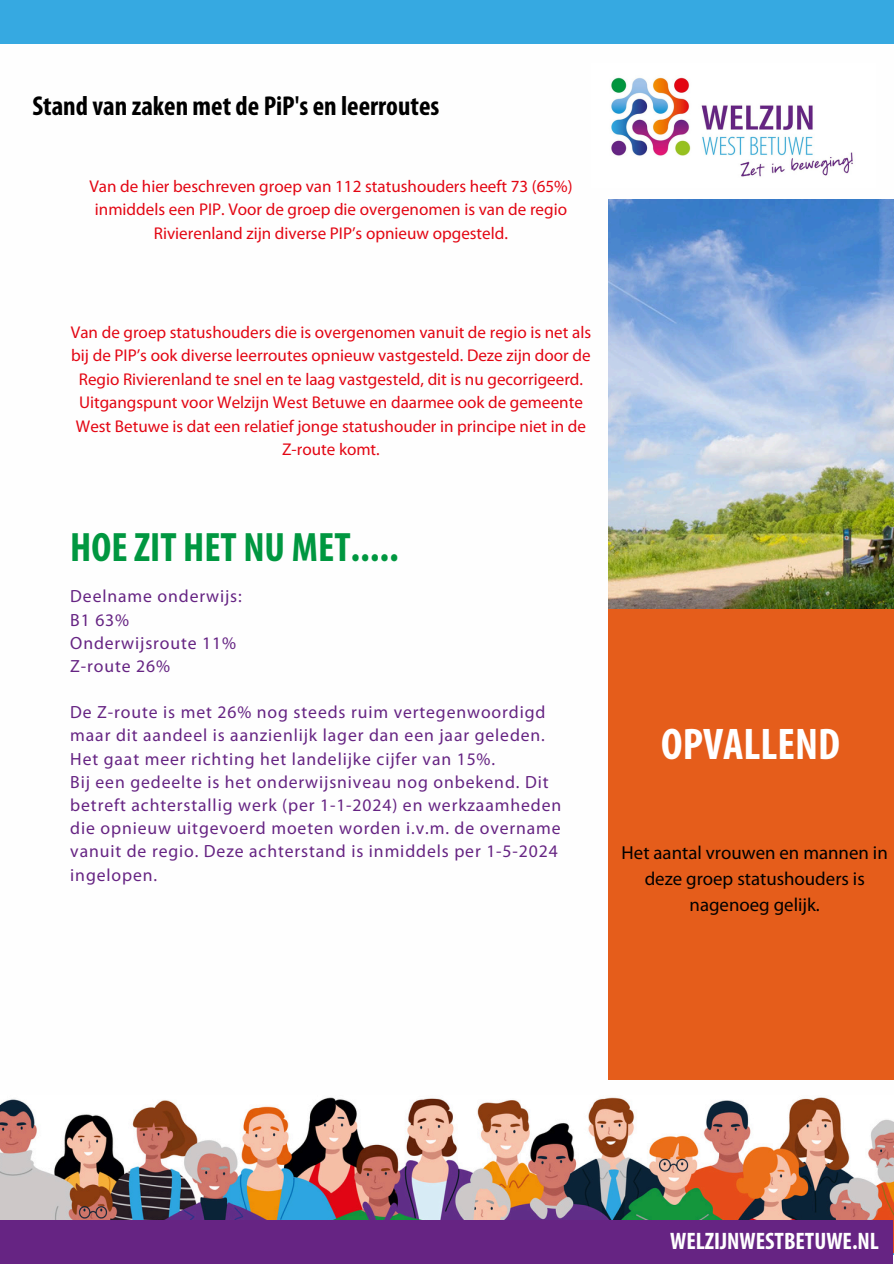
<style>
.page{position:relative;width:894px;height:1264px;background:#fff}
.page>*{position:absolute;margin:0;border:0;box-sizing:border-box;transform-origin:0 0}
.t1{font:700 condensed 44.55px "Myriad Pro";color:#fff}
.t2{font:700 condensed 41.25px "Myriad Pro";color:#009740}
.t3{font:700 condensed 27.45px "Myriad Pro";color:#000}
.t4{font:700 condensed 23.85px "Myriad Pro";color:#fff}
.t5{font:18.75px/25.8px "Myriad Pro";color:#000;text-align:center}
.t6{font:17.7px/23.2px "Myriad Pro";letter-spacing:.05em;color:#662483;text-align:justify}
.t7{font:17.1px/23.4px "Myriad Pro";color:#e30613;text-align:center}
</style>
<div class="page">
<img style="left:608px;top:199px;width:285px;height:410px">
<img style="left:0;top:1097px;width:893px;height:156px">
<div style="left:608px;top:609px;width:285px;height:470px;background:#e55d1b"></div>
<div style="left:0;top:0;width:893px;height:44px;background:#36a9e1"></div>
<div style="left:0;top:1220px;width:892px;height:43px;background:#662483"></div>
<img style="left:611px;top:77px;width:242px;height:100px">
<p class="t3" style="left:32px;top:95px;width:408px">Stand van zaken met de PiP's en leerroutes</p>
<p class="t7" style="left:89px;top:176px;width:484px">Van de hier beschreven groep van 112 statushouders heeft 73 (65%) inmiddels een PIP. Voor de groep die overgenomen is van de regio<br>Rivierenland zijn diverse PIP’s opnieuw opgesteld.</p>
<h1 class="t7" style="left:71px;top:322px;width:521px">Van de groep statushouders die is overgenomen vanuit de regio is net als bij de PIP’s ook diverse leerroutes opnieuw vastgesteld. Deze zijn door de Regio Rivierenland te snel en te laag vastgesteld, dit is nu gecorrigeerd.<br>Uitgangspunt voor Welzijn West Betuwe en daarmee ook de gemeente West Betuwe is dat een relatief jonge statushouder in principe niet in de Z-route komt.</h1>
<p class="t2" style="left:70px;top:530px;width:330px">HOE ZIT HET NU MET.....</p>
<p class="t6" style="left:70px;top:586px;width:173px">Deelname onderwijs:</p>
<h2 class="t6" style="left:70px;top:609px;width:60px">B1 63%</h2>
<p class="t6" style="left:70px;top:632px;width:167px">Onderwijsroute 11%</p>
<p class="t6" style="left:70px;top:656px;width:101px">Z-route 26%</p>
<p class="t6" style="left:70px;top:702px;width:476px">De Z-route is met 26% nog steeds ruim vertegenwoordigd maar dit aandeel is aanzienlijk lager dan een jaar geleden.<br>Het gaat meer richting het landelijke cijfer van 15%.</p>
<p class="t6" style="left:70px;top:771px;width:492px;text-align:left">Bij een gedeelte is het onderwijsniveau nog onbekend. Dit betreft achterstallig werk (per 1-1-2024) en werkzaamheden die opnieuw uitgevoerd moeten worden i.v.m. de overname vanuit de regio. Deze achterstand is inmiddels per 1-5-2024 ingelopen.</p>
<h3 class="t1" style="left:661px;top:725px;width:180px">OPVALLEND</h3>
<p class="t5" style="left:621px;top:841px;width:267px">Het aantal vrouwen en mannen in deze groep statushouders is nagenoeg gelijk.</p>
<p class="t4" style="left:670px;top:1230px;width:210px">WELZIJNWESTBETUWE.NL</p>
</div>
